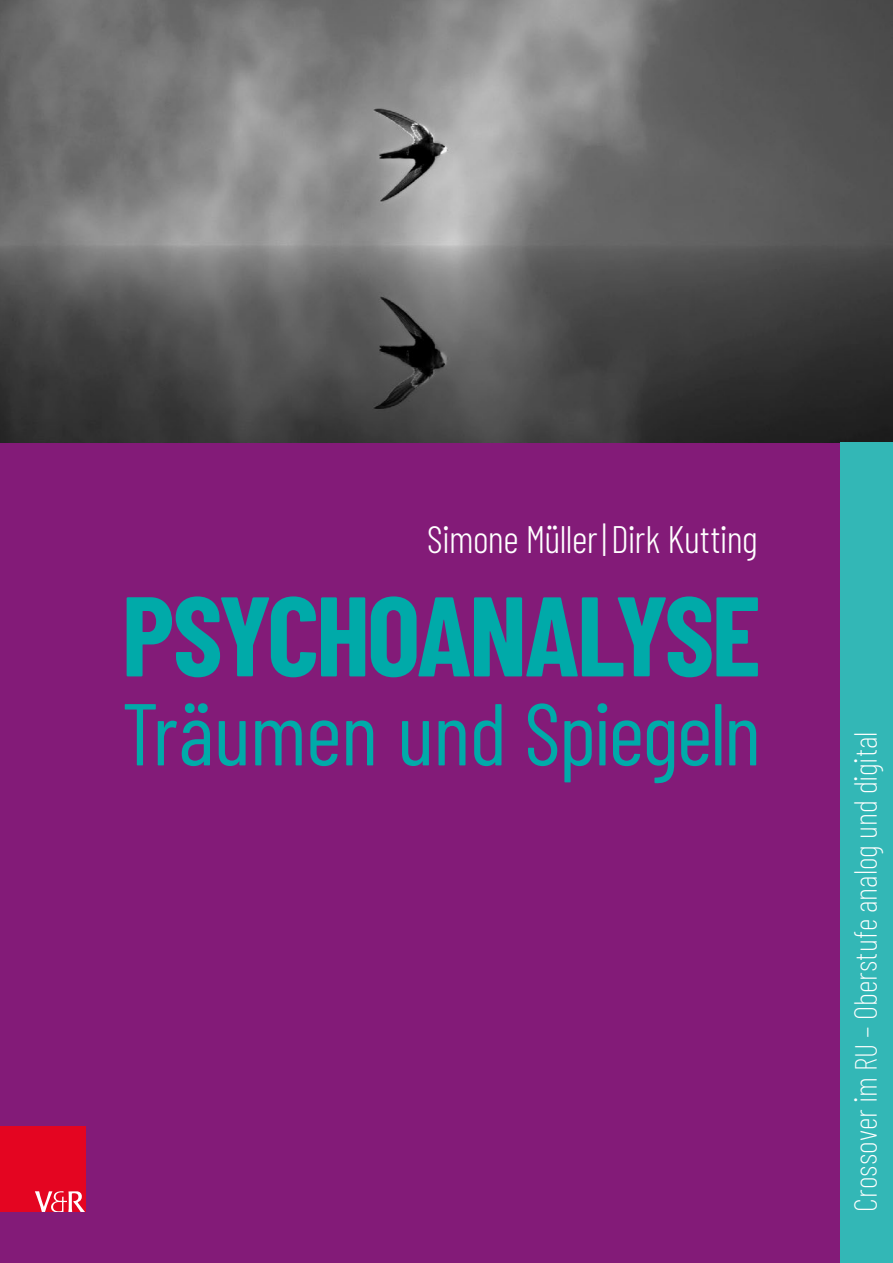
<style>
.page{position:relative;width:893px;height:1263px;background:#831b78}
.page>*{position:absolute;margin:0;border:0;box-sizing:border-box;transform-origin:0 0}
.U1-Titel_auf_Fond{font:700 112.95px "Barlow Condensed";letter-spacing:-.03em;color:#00aaa9}
.U1-Titel_auf_Fond-2{font:87.6px "Barlow Condensed";letter-spacing:-.02em;color:#00aaa9}
.U1-Autor_auf_Fond{font:300 38.25px "Barlow Condensed";letter-spacing:-.015em;color:#fff}
.U1-Autor{font:200 31.2px "Barlow Condensed";letter-spacing:-.005em;color:#fff}
.s1{font-size:30px}
</style>
<div class="page">
<img style="left:0;top:0;width:893px;height:442px">
<div style="left:0;top:1127px;width:85px;height:85px;background:#e40521"></div>
<svg style="left:35px;top:1191px;width:50px;height:21px"></svg>
<div style="left:841px;top:442px;width:52px;height:821px;background:#33b7b6"></div>
<p class="U1-Autor_auf_Fond" style="left:427px;top:512px;width:332px">Simone Müller|Dirk Kutting</p>
<p class="U1-Titel_auf_Fond" style="left:122px;top:555px;width:641px">PSYCHOANALYSE</p>
<p class="U1-Titel_auf_Fond-2" style="left:122px;top:671px;width:641px">Träumen und Spiegeln</p>
<p class="U1-Autor" style="left:843px;top:1212px;width:482px;rotate:-90deg">Crossover im <span class="s1">RU</span> – Oberstufe analog und digital</p>
</div>
